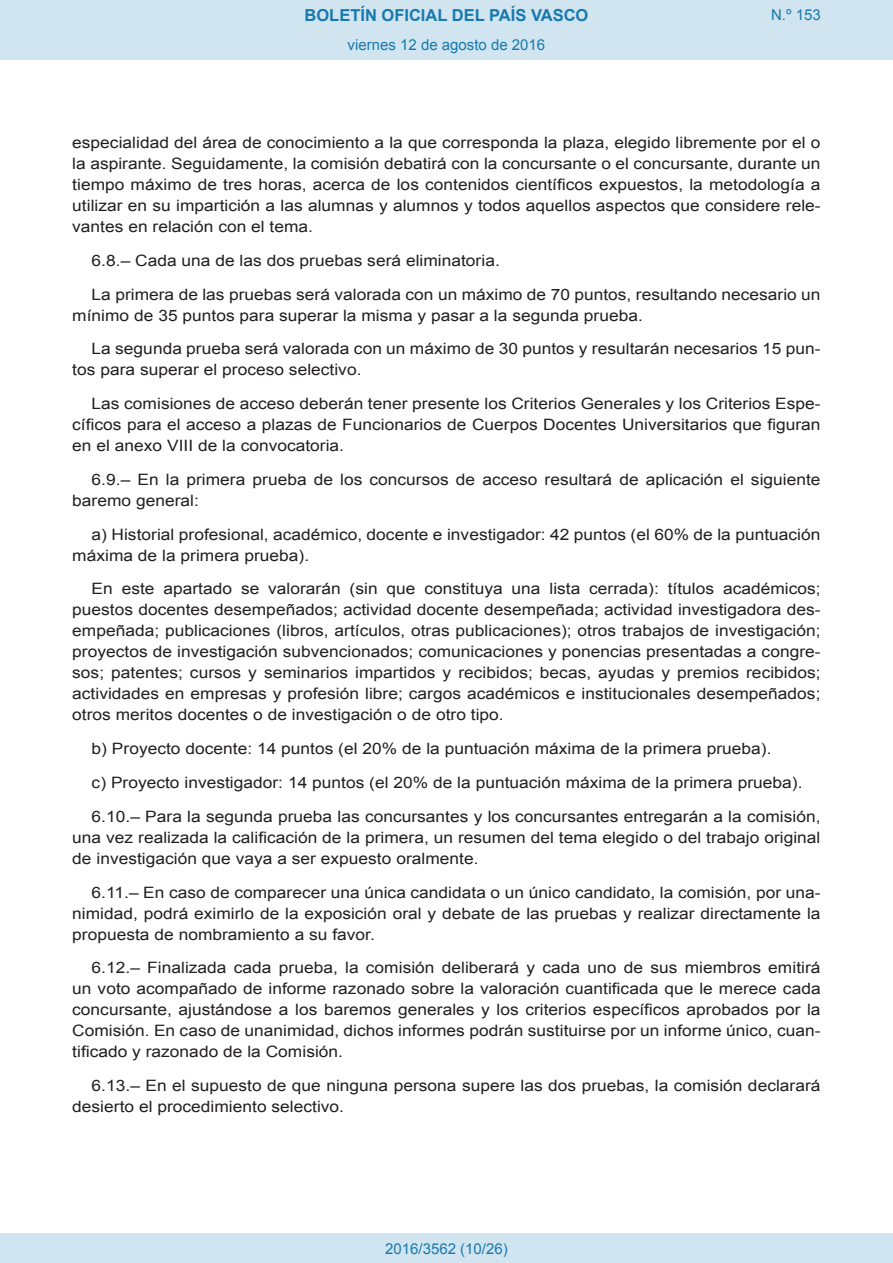
<style>
.page{position:relative;width:893px;height:1263px;background:#fff}
.page>*{position:absolute;margin:0;border:0;box-sizing:border-box;transform-origin:0 0}
.t1{font:700 16.5px "Arial";color:#1879ad}
.BOPVDetalle{font:15.6px/21px "Arial";color:#231f20;text-align:justify;scale:1.11 1}
.Paginacion_Centro{font:15px "Arial";color:#1879ad}
</style>
<div class="page">
<div style="left:0;top:0;width:893px;height:60px;background:#d0e5f0"></div>
<div style="left:0;top:1233px;width:893px;height:30px;background:#d0e5f0"></div>
<p class="t1" style="left:305px;top:4px;width:285px">BOLETÍN OFICIAL DEL PAÍS VASCO</p>
<p class="Paginacion_Centro" style="left:348px;top:35px;width:199px">viernes 12 de agosto de 2016</p>
<p class="Paginacion_Centro" style="left:771px;top:5px;width:51px">N.º 153</p>
<p class="BOPVDetalle" style="left:72px;top:132px;width:676px">especialidad del área de conocimiento a la que corresponda la plaza, elegido libremente por el o la aspirante. Seguidamente, la comisión debatirá con la concursante o el concursante, durante un tiempo máximo de tres horas, acerca de los contenidos científicos expuestos, la metodología a utilizar en su impartición a las alumnas y alumnos y todos aquellos aspectos que considere rele&shy;vantes en relación con el tema.</p>
<p class="BOPVDetalle" style="left:92px;top:250px;width:369px">6.8.– Cada una de las dos pruebas será eliminatoria.</p>
<p class="BOPVDetalle" style="left:72px;top:284px;width:676px;text-indent:19px">La primera de las pruebas será valorada con un máximo de 70 puntos, resultando necesario un mínimo de 35 puntos para superar la misma y pasar a la segunda prueba.</p>
<p class="BOPVDetalle" style="left:72px;top:339px;width:676px;text-indent:19px">La segunda prueba será valorada con un máximo de 30 puntos y resultarán necesarios 15 pun&shy;tos para superar el proceso selectivo.</p>
<p class="BOPVDetalle" style="left:72px;top:393px;width:676px;text-indent:19px">Las comisiones de acceso deberán tener presente los Criterios Generales y los Criterios Espe&shy;cíficos para el acceso a plazas de Funcionarios de Cuerpos Docentes Universitarios que figuran en el anexo VIII de la convocatoria.</p>
<p class="BOPVDetalle" style="left:72px;top:469px;width:676px;text-indent:19px">6.9.– En la primera prueba de los concursos de acceso resultará de aplicación el siguiente baremo general:</p>
<p class="BOPVDetalle" style="left:72px;top:524px;width:675px;text-indent:19px">a) Historial profesional, académico, docente e investigador: 42 puntos (el 60% de la puntuación máxima de la primera prueba).</p>
<p class="BOPVDetalle" style="left:72px;top:579px;width:676px;text-indent:19px">En este apartado se valorarán (sin que constituya una lista cerrada): títulos académicos; puestos docentes desempeñados; actividad docente desempeñada; actividad investigadora des&shy;empeñada; publicaciones (libros, artículos, otras publicaciones); otros trabajos de investigación; proyectos de investigación subvencionados; comunicaciones y ponencias presentadas a congre&shy;sos; patentes; cursos y seminarios impartidos y recibidos; becas, ayudas y premios recibidos; actividades en empresas y profesión libre; cargos académicos e institucionales desempeñados; otros meritos docentes o de investigación o de otro tipo.</p>
<p class="BOPVDetalle" style="left:92px;top:738px;width:614px">b) Proyecto docente: 14 puntos (el 20% de la puntuación máxima de la primera prueba).</p>
<p class="BOPVDetalle" style="left:92px;top:772px;width:642px">c) Proyecto investigador: 14 puntos (el 20% de la puntuación máxima de la primera prueba).</p>
<p class="BOPVDetalle" style="left:72px;top:806px;width:676px;text-indent:19px">6.10.– Para la segunda prueba las concursantes y los concursantes entregarán a la comisión, una vez realizada la calificación de la primera, un resumen del tema elegido o del trabajo original de investigación que vaya a ser expuesto oralmente.</p>
<p class="BOPVDetalle" style="left:72px;top:882px;width:676px;text-indent:19px">6.11.– En caso de comparecer una única candidata o un único candidato, la comisión, por una&shy;nimidad, podrá eximirlo de la exposición oral y debate de las pruebas y realizar directamente la propuesta de nombramiento a su favor.</p>
<p class="BOPVDetalle" style="left:72px;top:957px;width:676px;text-indent:19px">6.12.– Finalizada cada prueba, la comisión deliberará y cada uno de sus miembros emitirá un voto acompañado de informe razonado sobre la valoración cuantificada que le merece cada concursante, ajustándose a los baremos generales y los criterios específicos aprobados por la Comisión. En caso de unanimidad, dichos informes podrán sustituirse por un informe único, cuan&shy;tificado y razonado de la Comisión.</p>
<p class="BOPVDetalle" style="left:72px;top:1075px;width:675px;text-indent:19px">6.13.– En el supuesto de que ninguna persona supere las dos pruebas, la comisión declarará desierto el procedimiento selectivo.</p>
<p class="Paginacion_Centro" style="left:385px;top:1238px;width:124px">2016/3562 (10/26)</p>
</div>
